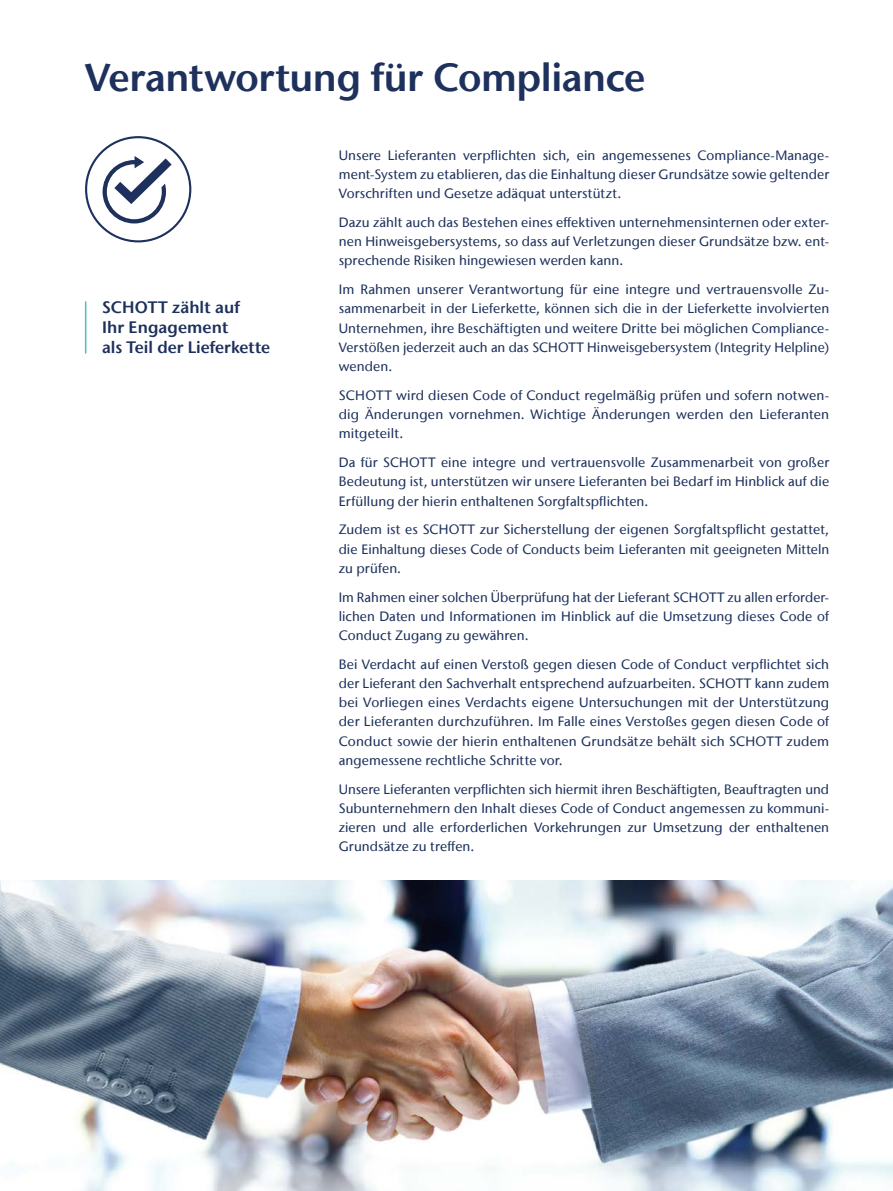
<style>
.page{position:relative;width:893px;height:1191px;background:#fff}
.page>*{position:absolute;margin:0;border:0;box-sizing:border-box;transform-origin:0 0}
.t1{font:600 39px "Stone Sans IIITC Com";letter-spacing:-.01em;color:#1d315c}
.t2{font:600 16.5px/19.8px "Stone Sans IIITC Com";color:#1d315c}
.t3{font:500 13.5px/19.2px "Stone Sans IIITC Com";letter-spacing:.005em;color:#1d315c;text-align:justify}
</style>
<div class="page">
<img style="left:0;top:880px;width:893px;height:311px">
<svg style="left:85px;top:136px;width:106px;height:106px"></svg>
<hr style="left:85px;top:301px;width:1px;height:52px;background:#4dbcc3">
<h1 class="t1" style="left:85px;top:53px;width:562px">Verantwortung für Compliance</h1>
<p class="t2" style="left:102px;top:297px;width:170px">SCHOTT zählt auf<br>Ihr Engagement<br>als Teil der Lieferkette</p>
<p class="t3" style="left:339px;top:145px;width:492px">Unsere Lieferanten verpflichten sich, ein angemessenes Compliance-Manage&shy;ment-System zu etablieren, das die Einhaltung dieser Grundsätze sowie geltender Vorschriften und Gesetze adäquat unterstützt.</p>
<p class="t3" style="left:339px;top:212px;width:492px">Dazu zählt auch das Bestehen eines effektiven unternehmensinternen oder exter&shy;nen Hinweisgebersystems, so dass auf Verletzungen dieser Grundsätze bzw. ent&shy;sprechende Risiken hingewiesen werden kann.</p>
<p class="t3" style="left:339px;top:280px;width:492px">Im Rahmen unserer Verantwortung für eine integre und vertrauensvolle Zu&shy;sammenarbeit in der Lieferkette, können sich die in der Lieferkette involvierten Unternehmen, ihre Beschäftigten und weitere Dritte bei möglichen Compliance-Verstößen jederzeit auch an das SCHOTT Hinweisgebersystem (Integrity Helpline) wenden.</p>
<p class="t3" style="left:339px;top:385px;width:492px">SCHOTT wird diesen Code of Conduct regelmäßig prüfen und sofern notwen&shy;dig Änderungen vornehmen. Wichtige Änderungen werden den Lieferanten mitgeteilt.</p>
<p class="t3" style="left:339px;top:452px;width:492px">Da für SCHOTT eine integre und vertrauensvolle Zusammenarbeit von großer Bedeutung ist, unterstützen wir unsere Lieferanten bei Bedarf im Hinblick auf die Erfüllung der hierin enthaltenen Sorgfaltspflichten.</p>
<p class="t3" style="left:339px;top:520px;width:492px">Zudem ist es SCHOTT zur Sicherstellung der eigenen Sorgfaltspflicht gestattet, die Einhaltung dieses Code of Conducts beim Lieferanten mit geeigneten Mitteln zu prüfen.</p>
<p class="t3" style="left:339px;top:587px;width:492px">Im Rahmen einer solchen Überprüfung hat der Lieferant SCHOTT zu allen erforder&shy;lichen Daten und Informationen im Hinblick auf die Umsetzung dieses Code of Conduct Zugang zu gewähren.</p>
<p class="t3" style="left:339px;top:654px;width:492px">Bei Verdacht auf einen Verstoß gegen diesen Code of Conduct verpflichtet sich der Lieferant den Sachverhalt entsprechend aufzuarbeiten. SCHOTT kann zudem bei Vorliegen eines Verdachts eigene Untersuchungen mit der Unterstützung der Lieferanten durchzuführen. Im Falle eines Verstoßes gegen diesen Code of Conduct sowie der hierin enthaltenen Grundsätze behält sich SCHOTT zudem angemessene rechtliche Schritte vor.</p>
<p class="t3" style="left:339px;top:779px;width:492px">Unsere Lieferanten verpflichten sich hiermit ihren Beschäftigten, Beauftragten und Subunternehmern den Inhalt dieses Code of Conduct angemessen zu kommuni&shy;zieren und alle erforderlichen Vorkehrungen zur Umsetzung der enthaltenen Grundsätze zu treffen.</p>
</div>
